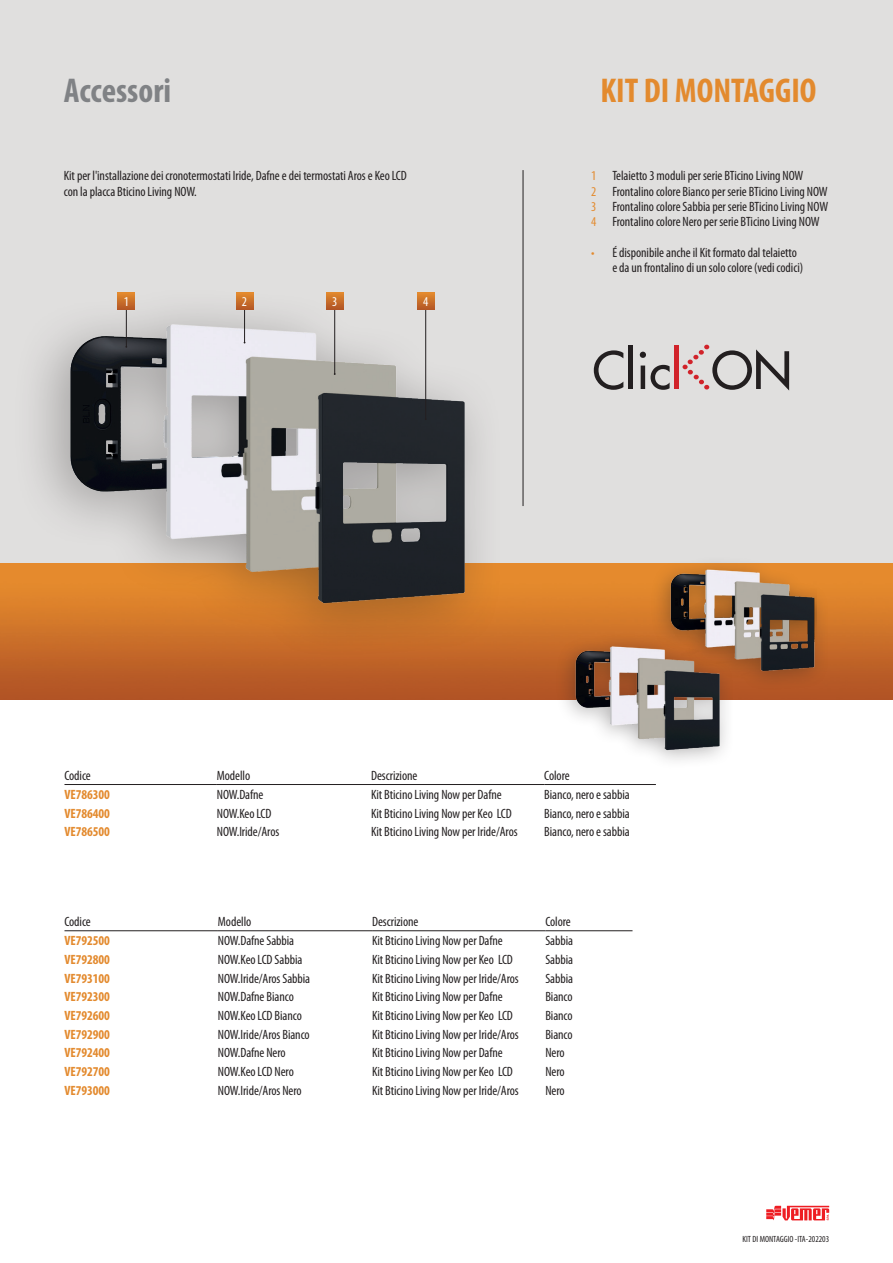
<style>
.page{position:relative;width:893px;height:1263px;background:#fff}
.page>*{position:absolute;margin:0;border:0;box-sizing:border-box;transform-origin:0 0}
.t1{font:50.1px "Futura LT";color:#231f20}
.t2{font:700 condensed 34.5px "Myriad Pro";color:#e38a2e}
.t3{font:700 condensed 34.5px "Myriad Pro";color:#808285}
.t4{font:condensed 13.5px/15.3px "Myriad Pro";letter-spacing:-.005em;color:#231f20}
.t5{font:700 condensed 13.5px "Myriad Pro";letter-spacing:-.005em;color:#e38a2e}
.t6{font:condensed 13.5px "Myriad Pro";color:#fff}
.t7{font:condensed 9px "Myriad Pro";color:#231f20}
.s1{color:#e38a2e}
.s2{color:#d1232a}
</style>
<div class="page">
<div style="left:0;top:0;width:893px;height:631px;background:#e0dfde"></div>
<img style="left:0;top:563px;width:893px;height:136px">
<svg style="left:766px;top:1206px;width:63px;height:14px"></svg>
<hr style="left:64px;top:784px;width:153px;height:1px;background:#231f20">
<hr style="left:217px;top:784px;width:154px;height:1px;background:#231f20">
<hr style="left:371px;top:784px;width:173px;height:1px;background:#231f20">
<hr style="left:544px;top:784px;width:112px;height:1px;background:#231f20">
<hr style="left:64px;top:930px;width:154px;height:1px;background:#231f20">
<hr style="left:218px;top:930px;width:154px;height:1px;background:#231f20">
<hr style="left:372px;top:930px;width:173px;height:1px;background:#231f20">
<hr style="left:545px;top:930px;width:87px;height:1px;background:#231f20">
<svg style="left:682px;top:345px;width:27px;height:44px"></svg>
<svg style="left:839px;top:568px;width:5px;height:4px"></svg>
<hr style="left:523px;top:170px;width:1px;height:336px;background:#231f20">
<div style="left:11px;top:285px;width:494px;height:375px;background:#231f20;opacity:.35"></div>
<img style="left:64px;top:320px;width:407px;height:301px">
<hr style="left:126px;top:309px;width:1px;height:38px;background:#231f20">
<svg style="left:118px;top:293px;width:17px;height:17px"></svg>
<hr style="left:244px;top:309px;width:1px;height:34px;background:#231f20">
<hr style="left:334px;top:308px;width:1px;height:66px;background:#231f20">
<hr style="left:425px;top:309px;width:1px;height:110px;background:#231f20">
<svg style="left:236px;top:293px;width:17px;height:17px"></svg>
<svg style="left:326px;top:292px;width:17px;height:17px"></svg>
<svg style="left:417px;top:293px;width:17px;height:17px"></svg>
<div style="left:555px;top:632px;width:179px;height:138px;background:#231f20;opacity:.35"></div>
<img style="left:574px;top:645px;width:148px;height:109px">
<div style="left:650px;top:555px;width:179px;height:137px;background:#231f20;opacity:.35"></div>
<img style="left:669px;top:568px;width:148px;height:109px">
<h2 class="t3" style="left:64px;top:69px;width:109px">Accessori</h2>
<p class="t4" style="left:64px;top:168px;width:345px">Kit per l'installazione dei cronotermostati Iride, Dafne e dei termostati Aros e Keo LCD con la placca Bticino Living NOW.</p>
<p class="t6" style="left:124px;top:294px;width:7px">1</p>
<p class="t6" style="left:242px;top:294px;width:7px">2</p>
<p class="t6" style="left:332px;top:293px;width:7px">3</p>
<p class="t6" style="left:423px;top:294px;width:7px">4</p>
<h2 class="t2" style="left:600px;top:69px;width:218px">KIT DI MONTAGGIO</h2>
<p class="t4" style="left:591px;top:168px;width:239px"><span class="s1">1</span> Telaietto 3 moduli per serie BTicino Living NOW<br><span class="s1">2</span> Frontalino colore Bianco per serie BTicino Living NOW <span class="s1">3</span> Frontalino colore Sabbia per serie BTicino Living NOW <span class="s1">4</span> Frontalino colore Nero per serie BTicino Living NOW</p>
<p class="t4" style="left:612px;top:244px;width:192px;text-indent:-21px"><span class="s1">•</span> É disponibile anche il Kit formato dal telaietto e da un frontalino di un solo colore (vedi codici)</p>
<h1 class="t1" style="left:592px;top:338px;width:201px">Clic<span class="s2">l</span> ON</h1>
<p class="t4" style="left:64px;top:768px;width:28px">Codice</p>
<p class="t4" style="left:217px;top:768px;width:35px">Modello</p>
<p class="t4" style="left:371px;top:768px;width:48px">Descrizione</p>
<p class="t4" style="left:544px;top:768px;width:27px">Colore</p>
<p class="t5" style="left:64px;top:786px;width:47px">VE786300</p>
<p class="t4" style="left:217px;top:787px;width:48px">NOW.Dafne</p>
<p class="t4" style="left:371px;top:787px;width:132px">Kit Bticino Living Now per Dafne</p>
<p class="t4" style="left:544px;top:787px;width:87px">Bianco, nero e sabbia</p>
<p class="t5" style="left:64px;top:805px;width:47px">VE786400</p>
<p class="t4" style="left:217px;top:805px;width:56px">NOW.Keo LCD</p>
<p class="t4" style="left:371px;top:805px;width:142px">Kit Bticino Living Now per Keo LCD</p>
<p class="t4" style="left:544px;top:805px;width:87px">Bianco, nero e sabbia</p>
<p class="t5" style="left:64px;top:823px;width:47px">VE786500</p>
<p class="t4" style="left:217px;top:824px;width:64px">NOW.Iride/Aros</p>
<p class="t4" style="left:371px;top:824px;width:148px">Kit Bticino Living Now per Iride/Aros</p>
<p class="t4" style="left:544px;top:824px;width:87px">Bianco, nero e sabbia</p>
<p class="t4" style="left:64px;top:914px;width:28px">Codice</p>
<p class="t4" style="left:218px;top:914px;width:35px">Modello</p>
<p class="t4" style="left:372px;top:914px;width:48px">Descrizione</p>
<p class="t4" style="left:545px;top:914px;width:27px">Colore</p>
<p class="t5" style="left:64px;top:932px;width:47px">VE792500</p>
<p class="t4" style="left:218px;top:933px;width:78px">NOW.Dafne Sabbia</p>
<p class="t4" style="left:372px;top:933px;width:132px">Kit Bticino Living Now per Dafne</p>
<p class="t4" style="left:545px;top:933px;width:29px">Sabbia</p>
<p class="t5" style="left:64px;top:951px;width:47px">VE792800</p>
<p class="t4" style="left:218px;top:951px;width:86px">NOW.Keo LCD Sabbia</p>
<p class="t4" style="left:372px;top:951px;width:142px">Kit Bticino Living Now per Keo LCD</p>
<p class="t4" style="left:545px;top:951px;width:29px">Sabbia</p>
<p class="t5" style="left:64px;top:970px;width:47px">VE793100</p>
<p class="t4" style="left:218px;top:970px;width:94px">NOW.Iride/Aros Sabbia</p>
<p class="t4" style="left:372px;top:970px;width:148px">Kit Bticino Living Now per Iride/Aros</p>
<p class="t4" style="left:545px;top:970px;width:29px">Sabbia</p>
<p class="t5" style="left:64px;top:988px;width:47px">VE792300</p>
<p class="t4" style="left:218px;top:989px;width:77px">NOW.Dafne Bianco</p>
<p class="t4" style="left:372px;top:989px;width:132px">Kit Bticino Living Now per Dafne</p>
<p class="t4" style="left:545px;top:989px;width:29px">Bianco</p>
<p class="t5" style="left:64px;top:1007px;width:47px">VE792600</p>
<p class="t4" style="left:218px;top:1008px;width:86px">NOW.Keo LCD Bianco</p>
<p class="t4" style="left:372px;top:1008px;width:142px">Kit Bticino Living Now per Keo LCD</p>
<p class="t4" style="left:545px;top:1008px;width:29px">Bianco</p>
<p class="t5" style="left:64px;top:1026px;width:47px">VE792900</p>
<p class="t4" style="left:218px;top:1026px;width:93px">NOW.Iride/Aros Bianco</p>
<p class="t4" style="left:372px;top:1026px;width:148px">Kit Bticino Living Now per Iride/Aros</p>
<p class="t4" style="left:545px;top:1026px;width:29px">Bianco</p>
<p class="t5" style="left:64px;top:1044px;width:47px">VE792400</p>
<p class="t4" style="left:218px;top:1045px;width:69px">NOW.Dafne Nero</p>
<p class="t4" style="left:372px;top:1045px;width:132px">Kit Bticino Living Now per Dafne</p>
<p class="t4" style="left:545px;top:1045px;width:21px">Nero</p>
<p class="t5" style="left:64px;top:1063px;width:47px">VE792700</p>
<p class="t4" style="left:218px;top:1064px;width:77px">NOW.Keo LCD Nero</p>
<p class="t4" style="left:372px;top:1064px;width:142px">Kit Bticino Living Now per Keo LCD</p>
<p class="t4" style="left:545px;top:1064px;width:21px">Nero</p>
<p class="t5" style="left:64px;top:1082px;width:47px">VE793000</p>
<p class="t4" style="left:218px;top:1082px;width:85px">NOW.Iride/Aros Nero</p>
<p class="t4" style="left:372px;top:1082px;width:148px">Kit Bticino Living Now per Iride/Aros</p>
<p class="t4" style="left:545px;top:1082px;width:21px">Nero</p>
<p class="t7" style="left:742px;top:1233px;width:88px">KIT DI MONTAGGIO -ITA-202203</p>
</div>
